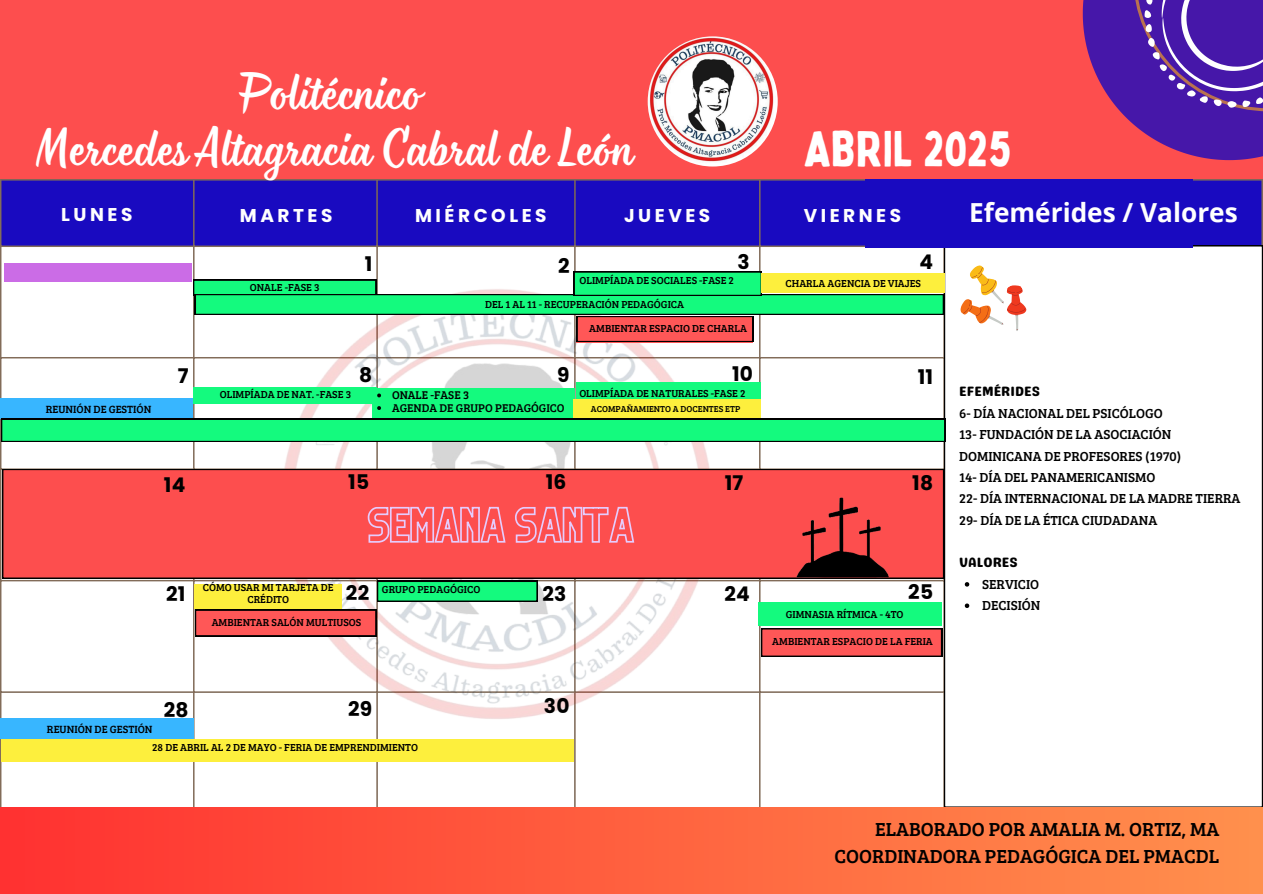
<style>
.page{position:relative;width:1263px;height:894px;background:#fff}
.page>*{position:absolute;margin:0;border:0;box-sizing:border-box;transform-origin:0 0}
.t1{font:49.35px "Bobby Jones";color:#fff}
.t2{font:40.5px/56.2px "Monarda";color:#fff;text-align:center}
.t3{font:700 26.25px "Open Sans";color:#fff}
.t4{font:700 20.1px "Poppins";letter-spacing:.01em;color:#000}
.t5{font:19.5px/27px "Bree Serif";color:#000;text-align:right}
.t6{font:700 18.45px "Poppins";letter-spacing:.19em;color:#fff}
.t7{font:13.5px/21.3px "Bree Serif";color:#000}
.t8{font:13.5px "Genty Sans";color:#000}
.t9{font:11.55px "Bree Serif";color:#000}
.t10{font:10.8px "Bree Serif";color:#000}
.t11{font:10.5px/11.4px "Bree Serif";color:#000;text-align:center}
.t12{font:8.85px "Bree Serif";color:#000}
</style>
<div class="page">
<div style="left:0;top:0;width:1263px;height:893px;background:#fd4e4e"></div>
<div style="left:1px;top:180px;width:1260px;height:65px;background:#190ac0"></div>
<div style="left:1px;top:247px;width:942px;height:560px;background:#fff"></div>
<hr style="left:0;top:180px;width:1px;height:711px;background:#826c59">
<hr style="left:193px;top:180px;width:2px;height:711px;background:#826c59">
<hr style="left:376px;top:180px;width:2px;height:711px;background:#826c59">
<hr style="left:574px;top:180px;width:2px;height:711px;background:#826c59">
<hr style="left:759px;top:180px;width:1px;height:711px;background:#826c59">
<hr style="left:943px;top:180px;width:2px;height:711px;background:#826c59">
<hr style="left:1261px;top:180px;width:2px;height:711px;background:#826c59">
<hr style="left:0;top:179px;width:1263px;height:1px;background:#826c59">
<hr style="left:0;top:245px;width:1263px;height:2px;background:#826c59">
<hr style="left:0;top:357px;width:1263px;height:1px;background:#826c59">
<hr style="left:0;top:468px;width:1263px;height:2px;background:#826c59">
<hr style="left:0;top:579px;width:1263px;height:2px;background:#826c59">
<hr style="left:0;top:691px;width:1263px;height:1px;background:#826c59">
<img style="left:261px;top:350px;width:482px;height:389px">
<div style="left:944px;top:245px;width:318px;height:562px;background:#fff"></div>
<img style="left:648px;top:36px;width:130px;height:130px;border-radius:50%">
<svg style="left:1083px;top:0;width:180px;height:160px"></svg>
<div style="left:865px;top:179px;width:328px;height:68px;background:#190ac0"></div>
<div style="left:4px;top:263px;width:187px;height:19px;background:#cb6ce6"></div>
<svg style="left:2px;top:469px;width:942px;height:109px"></svg>
<div style="left:0;top:718px;width:194px;height:20px;background:#38b6ff"></div>
<div style="left:0;top:807px;width:1263px;height:86px;background:linear-gradient(to right,#ff3131,#ff904d)"></div>
<div style="left:0;top:398px;width:193px;height:20px;background:#38b6ff"></div>
<div style="left:759px;top:602px;width:183px;height:23px;background:#14fa7e"></div>
<div style="left:194px;top:387px;width:183px;height:16px;background:#14fa7e"></div>
<div style="left:372px;top:387px;width:203px;height:31px;background:#14fa7e"></div>
<svg style="left:377px;top:580px;width:160px;height:21px;background:#11d96d"></svg>
<div style="left:574px;top:399px;width:187px;height:25px;background:#fdef3d"></div>
<div style="left:576px;top:382px;width:185px;height:17px;background:#14fa7e"></div>
<svg style="left:1px;top:419px;width:944px;height:23px;background:#12e271"></svg>
<img style="left:778px;top:472px;width:129px;height:130px">
<svg style="left:965px;top:582px;width:4px;height:4px"></svg>
<svg style="left:965px;top:603px;width:4px;height:5px"></svg>
<svg style="left:377px;top:393px;width:4px;height:4px"></svg>
<svg style="left:377px;top:406px;width:4px;height:4px"></svg>
<svg style="left:367px;top:505px;width:268px;height:38px"></svg>
<div style="left:195px;top:583px;width:147px;height:25px;background:#fdef3d"></div>
<div style="left:1px;top:739px;width:573px;height:22px;background:#fdef3d"></div>
<svg style="left:195px;top:609px;width:181px;height:27px"></svg>
<svg style="left:193px;top:255px;width:847px;height:95px;background:#b7e5bc"></svg>
<svg style="left:761px;top:628px;width:181px;height:28px"></svg>
<p class="t2" style="left:35px;top:67px;width:598px">Politécnico<br>Mercedes Altagracia Cabral de León</p>
<h6 class="t1" style="left:804px;top:118px;width:209px">ABRIL 2025</h6>
<p class="t6" style="left:61px;top:201px;width:73px">LUNES</p>
<p class="t6" style="left:240px;top:202px;width:94px">MARTES</p>
<p class="t6" style="left:415px;top:202px;width:133px">MIÉRCOLES</p>
<p class="t6" style="left:624px;top:202px;width:88px">JUEVES</p>
<p class="t6" style="left:804px;top:202px;width:99px">VIERNES</p>
<h4 class="t10" style="left:46px;top:401px;width:107px">REUNIÓN DE GESTIÓN</h4>
<h4 class="t11" style="left:250px;top:280px;width:71px">ONALE -FASE 3</h4>
<p class="t4" style="left:365px;top:250px;width:9px">1</p>
<p class="t4" style="left:558px;top:251px;width:13px">2</p>
<h1 class="t4" style="left:737px;top:248px;width:14px">3</h1>
<p class="t11" style="left:579px;top:274px;width:156px">OLIMPÍADA DE SOCIALES -FASE 2</p>
<h4 class="t11" style="left:485px;top:298px;width:201px">DEL 1 AL 11 - RECUPERACIÓN PEDAGÓGICA</h4>
<p class="t11" style="left:589px;top:322px;width:159px">AMBIENTAR ESPACIO DE CHARLA</p>
<p class="t4" style="left:359px;top:361px;width:15px">8</p>
<p class="t4" style="left:732px;top:359px;width:22px">10</p>
<p class="t4" style="left:178px;top:362px;width:12px">7</p>
<p class="t4" style="left:557px;top:361px;width:14px">9</p>
<h4 class="t11" style="left:220px;top:387px;width:133px">OLIMPÍADA DE NAT. -FASE 3</h4>
<h1 class="t9" style="left:392px;top:387px;width:79px">ONALE -FASE 3</h1>
<p class="t9" style="left:392px;top:399px;width:174px">AGENDA DE GRUPO PEDAGÓGICO</p>
<p class="t11" style="left:579px;top:387px;width:168px">OLIMPÍADA DE NATURALES -FASE 2</p>
<p class="t12" style="left:591px;top:402px;width:151px">ACOMPAÑAMIENTO A DOCENTES ETP</p>
<p class="t4" style="left:919px;top:248px;width:15px">4</p>
<p class="t11" style="left:785px;top:277px;width:137px">CHARLA AGENCIA DE VIAJES</p>
<p class="t4" style="left:918px;top:362px;width:17px">11</p>
<p class="t4" style="left:164px;top:471px;width:23px">14</p>
<p class="t4" style="left:546px;top:467px;width:22px">16</p>
<p class="t4" style="left:725px;top:469px;width:20px">17</p>
<p class="t4" style="left:348px;top:467px;width:22px">15</p>
<p class="t4" style="left:912px;top:469px;width:22px">18</p>
<p class="t4" style="left:166px;top:579px;width:21px">21</p>
<p class="t11" style="left:203px;top:581px;width:132px">CÓMO USAR MI TARJETA DE<br>CRÉDITO</p>
<p class="t11" style="left:382px;top:582px;width:100px">GRUPO PEDAGÓGICO</p>
<p class="t4" style="left:346px;top:578px;width:25px">22</p>
<p class="t4" style="left:724px;top:579px;width:27px">24</p>
<h3 class="t4" style="left:543px;top:579px;width:25px">23</h3>
<p class="t11" style="left:212px;top:616px;width:151px">AMBIENTAR SALÓN MULTIUSOS</p>
<p class="t10" style="left:47px;top:721px;width:107px">REUNIÓN DE GESTIÓN</p>
<p class="t4" style="left:164px;top:695px;width:26px">28</p>
<p class="t4" style="left:348px;top:695px;width:26px">29</p>
<p class="t4" style="left:544px;top:691px;width:27px">30</p>
<p class="t4" style="left:908px;top:577px;width:26px">25</p>
<p class="t11" style="left:786px;top:608px;width:119px">GIMNASIA RÍTMICA - 4TO</p>
<p class="t11" style="left:772px;top:634px;width:162px">AMBIENTAR ESPACIO DE LA FERIA</p>
<p class="t11" style="left:152px;top:741px;width:267px">28 DE ABRIL AL 2 DE MAYO - FERIA DE EMPRENDIMIENTO</p>
<p class="t3" style="left:969px;top:193px;width:270px">Efemérides / Valores</p>
<p class="t8" style="left:959px;top:383px;width:82px">EFEMÉRIDES</p>
<p class="t7" style="left:959px;top:401px;width:205px">6- DÍA NACIONAL DEL PSICÓLOGO</p>
<p class="t7" style="left:959px;top:423px;width:223px">13- FUNDACIÓN DE LA ASOCIACIÓN<br>DOMINICANA DE PROFESORES (1970)</p>
<p class="t7" style="left:959px;top:465px;width:198px">14- DÍA DEL PANAMERICANISMO</p>
<p class="t7" style="left:959px;top:487px;width:283px">22- DÍA INTERNACIONAL DE LA MADRE TIERRA</p>
<p class="t7" style="left:959px;top:508px;width:200px">29- DÍA DE LA ÉTICA CIUDADANA</p>
<p class="t8" style="left:959px;top:554px;width:60px">VALORES</p>
<p class="t7" style="left:982px;top:572px;width:59px">SERVICIO</p>
<p class="t7" style="left:982px;top:594px;width:60px">DECISIÓN</p>
<p class="t5" style="left:834px;top:814px;width:386px">ELABORADO POR AMALIA M. ORTIZ, MA<br>COORDINADORA PEDAGÓGICA DEL PMACDL</p>
</div>
